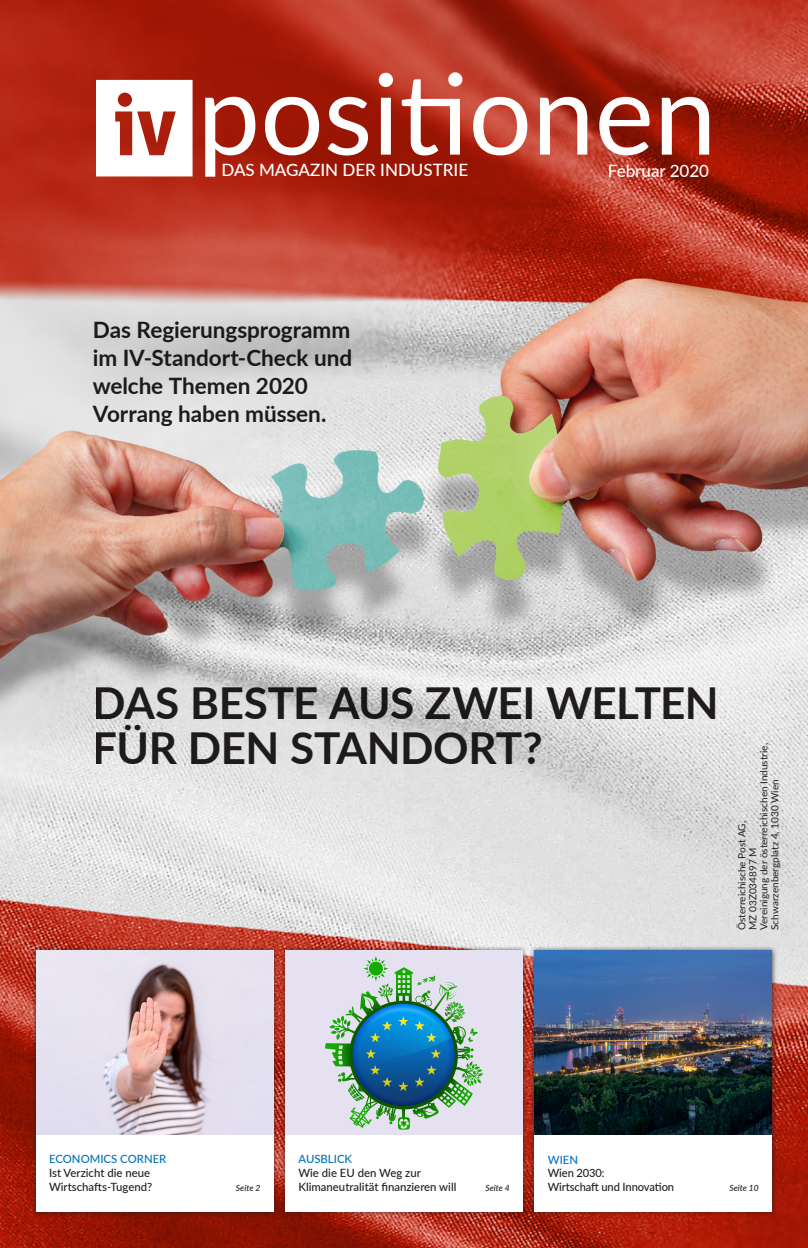
<style>
.page{position:relative;width:808px;height:1248px;background:#fff}
.page>*{position:absolute;margin:0;border:0;box-sizing:border-box;transform-origin:0 0}
.t1{font:700 44px/45px "Lato";letter-spacing:-.015em;color:#231f20}
.t2{font:700 22.6px/28px "Lato";letter-spacing:-.005em;color:#231f20}
.t3{font:500 17px "Lato";color:#fff}
.t4{font:500 11.4px/13.7px "Lato";color:#231f20}
.t5{font:500 11.4px "Lato";color:#0072bc}
.t6{font:10px/11px "Lato";color:#231f20}
.t7{font:italic 500 8.5px "Lato";color:#231f20}
</style>
<div class="page">
<img style="left:0;top:0;width:808px;height:1247px">
<svg style="left:96px;top:80px;width:97px;height:96px"></svg>
<svg style="left:205px;top:72px;width:504px;height:105px"></svg>
<div style="left:31px;top:945px;width:248px;height:271px;background:#231f20;opacity:.75"></div>
<div style="left:36px;top:950px;width:237px;height:261px;background:#fff"></div>
<img style="left:36px;top:950px;width:238px;height:184px">
<div style="left:280px;top:945px;width:248px;height:271px;background:#231f20;opacity:.75"></div>
<div style="left:285px;top:950px;width:238px;height:261px;background:#fff"></div>
<div style="left:285px;top:950px;width:238px;height:184px;background:#e6e1f0"></div>
<svg style="left:325px;top:956px;width:158px;height:173px"></svg>
<svg style="left:356px;top:1006px;width:95px;height:95px"></svg>
<svg style="left:359px;top:1008px;width:90px;height:90px;background:#1676ad"></svg>
<div style="left:529px;top:945px;width:248px;height:271px;background:#231f20;opacity:.75"></div>
<div style="left:535px;top:950px;width:237px;height:261px;background:#fff"></div>
<img style="left:534px;top:950px;width:238px;height:184px">
<h3 class="t3" style="left:221px;top:158px;width:248px">DAS MAGAZIN DER INDUSTRIE</h3>
<h3 class="t3" style="left:608px;top:158px;width:103px">Februar 2020</h3>
<h2 class="t2" style="left:93px;top:314px;width:261px">Das Regierungsprogramm im IV-Standort-Check und welche Themen 2020<br>Vorrang haben müssen.</h2>
<h1 class="t1" style="left:93px;top:678px;width:627px">DAS BESTE AUS ZWEI WELTEN<br>FÜR DEN STANDORT?</h1>
<p class="t6" style="left:736px;top:929px;width:188px;rotate:-90deg">Österreichische Post AG,<br>MZ 03Z034897 M<br>Vereinigung der österreichischen Industrie,<br>Schwarzenbergplatz 4, 1030 Wien</p>
<p class="t5" style="left:49px;top:1150px;width:119px">ECONOMICS CORNER</p>
<p class="t4" style="left:49px;top:1165px;width:105px">Ist Verzicht die neue<br>Wirtschafts-Tugend?</p>
<p class="t7" style="left:236px;top:1181px;width:26px">Seite 2</p>
<p class="t5" style="left:298px;top:1150px;width:55px">AUSBLICK</p>
<p class="t4" style="left:298px;top:1165px;width:160px">Wie die EU den Weg zur<br>Klimaneutralität finanzieren will</p>
<p class="t5" style="left:548px;top:1151px;width:32px">WIEN</p>
<p class="t4" style="left:548px;top:1165px;width:128px">Wien 2030:<br>Wirtschaft und Innovation</p>
<p class="t7" style="left:485px;top:1181px;width:26px">Seite 4</p>
<p class="t7" style="left:729px;top:1181px;width:31px">Seite 10</p>
</div>
